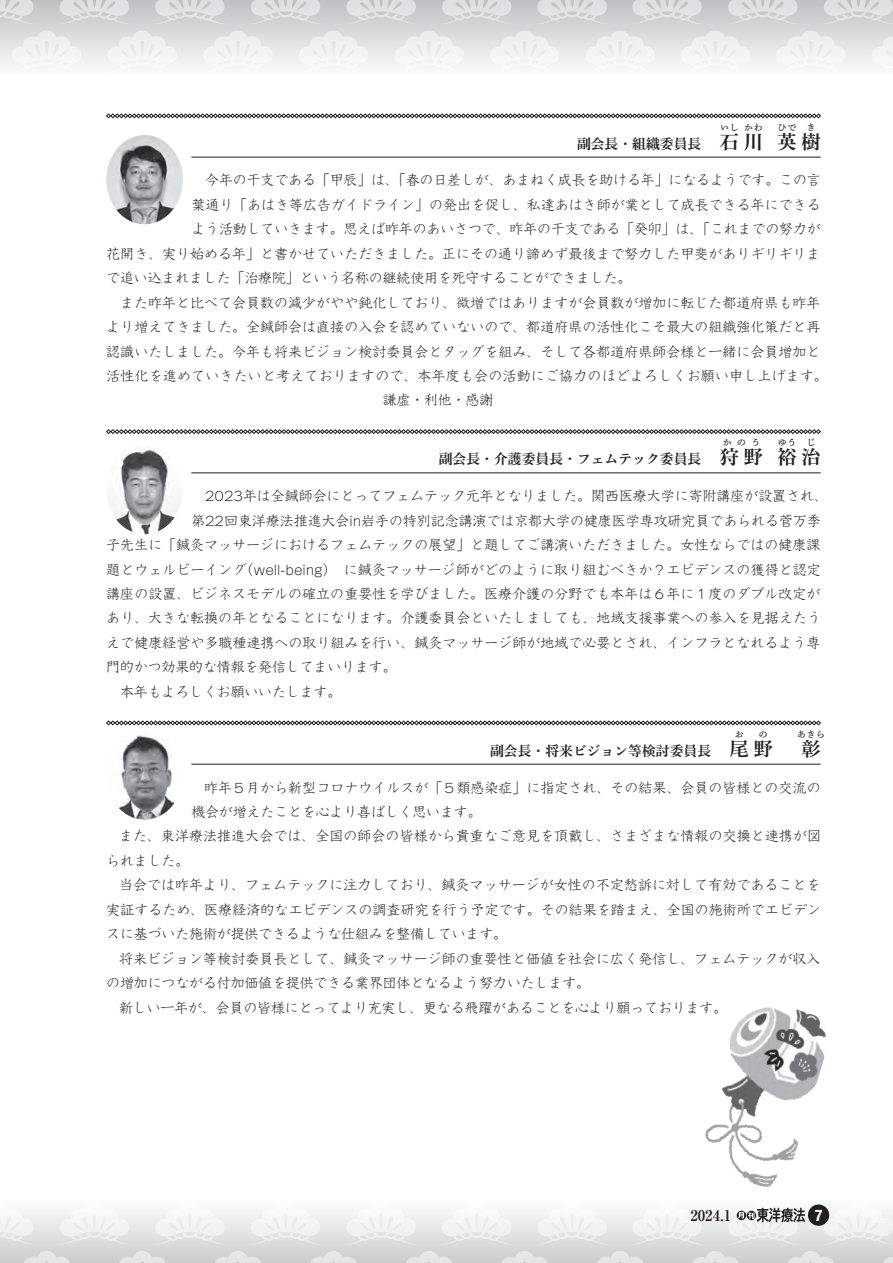
<style>
.page{position:relative;width:893px;height:1263px;background:#fff}
.page>*{position:absolute;margin:0;border:0;box-sizing:border-box;transform-origin:0 0}
.t1{font:19.2px "Shuei Min Pr 6 N B";color:#231f20}
.t2{font:700 condensed 15.9px "Helvetica Neue LT Std";color:#fff}
.t3{font:700 14.85px "Ryumin Pro";color:#231f20}
.t4{font:300 13.8px "Kyoka ICA Pro";letter-spacing:.015em;color:#231f20}
.t5{font:13.8px "Shuei Min Pr 6 N B";color:#231f20}
.t6{font:9.6px "Shuei Min Pr 6 N B";color:#231f20}
.s1{font-size:19.2px}
</style>
<div class="page">
<div style="left:0;top:0;width:893px;height:77px;background:linear-gradient(to bottom,#bfc0c3,#fdfefe)"></div>
<svg style="left:0;top:0;width:36px;height:24px"></svg>
<svg style="left:57px;top:0;width:75px;height:24px;background:#d6d7d9"></svg>
<svg style="left:9px;top:30px;width:75px;height:42px"></svg>
<svg style="left:105px;top:30px;width:75px;height:42px"></svg>
<svg style="left:248px;top:0;width:75px;height:24px;background:#d6d7d9"></svg>
<svg style="left:344px;top:0;width:75px;height:24px;background:#d6d7d9"></svg>
<svg style="left:439px;top:0;width:75px;height:24px;background:#d6d7d9"></svg>
<svg style="left:535px;top:0;width:75px;height:24px;background:#d6d7d9"></svg>
<svg style="left:200px;top:30px;width:76px;height:42px"></svg>
<svg style="left:296px;top:30px;width:75px;height:42px"></svg>
<svg style="left:392px;top:30px;width:75px;height:42px"></svg>
<svg style="left:487px;top:30px;width:75px;height:42px"></svg>
<svg style="left:583px;top:30px;width:75px;height:42px"></svg>
<svg style="left:152px;top:0;width:76px;height:24px;background:#d6d7d9"></svg>
<svg style="left:725px;top:0;width:75px;height:24px;background:#d6d7d9"></svg>
<svg style="left:821px;top:0;width:72px;height:24px;background:#d7d8d9"></svg>
<svg style="left:678px;top:30px;width:75px;height:42px"></svg>
<svg style="left:773px;top:30px;width:75px;height:42px"></svg>
<svg style="left:869px;top:30px;width:24px;height:42px"></svg>
<svg style="left:630px;top:0;width:75px;height:24px;background:#d6d7d9"></svg>
<div style="left:0;top:1199px;width:893px;height:64px;background:linear-gradient(to bottom,#fefefe,#cccccf)"></div>
<svg style="left:0;top:1203px;width:36px;height:41px"></svg>
<svg style="left:57px;top:1203px;width:75px;height:41px"></svg>
<svg style="left:12px;top:1251px;width:70px;height:12px"></svg>
<svg style="left:108px;top:1251px;width:69px;height:12px"></svg>
<svg style="left:248px;top:1203px;width:75px;height:41px"></svg>
<svg style="left:344px;top:1203px;width:75px;height:41px"></svg>
<svg style="left:439px;top:1203px;width:75px;height:41px"></svg>
<svg style="left:535px;top:1203px;width:75px;height:41px"></svg>
<svg style="left:203px;top:1251px;width:70px;height:12px"></svg>
<svg style="left:299px;top:1251px;width:69px;height:12px"></svg>
<svg style="left:394px;top:1251px;width:70px;height:12px"></svg>
<svg style="left:490px;top:1251px;width:69px;height:12px"></svg>
<svg style="left:585px;top:1251px;width:70px;height:12px"></svg>
<svg style="left:152px;top:1203px;width:76px;height:41px"></svg>
<svg style="left:821px;top:1203px;width:72px;height:41px"></svg>
<svg style="left:680px;top:1251px;width:70px;height:12px"></svg>
<svg style="left:776px;top:1251px;width:69px;height:12px"></svg>
<svg style="left:872px;top:1251px;width:21px;height:12px"></svg>
<svg style="left:630px;top:1203px;width:75px;height:41px"></svg>
<img style="left:705px;top:1007px;width:121px;height:180px">
<div style="left:808px;top:1204px;width:21px;height:22px;background:#231f20;border-radius:50%"></div>
<svg style="left:725px;top:1203px;width:80px;height:41px"></svg>
<svg style="left:106px;top:113px;width:715px;height:5px"></svg>
<hr style="left:191px;top:157px;width:630px;height:1px;background:#231f20">
<svg style="left:106px;top:429px;width:715px;height:5px"></svg>
<hr style="left:191px;top:473px;width:630px;height:1px;background:#231f20">
<svg style="left:106px;top:720px;width:715px;height:5px"></svg>
<hr style="left:191px;top:764px;width:630px;height:1px;background:#231f20">
<img style="left:106px;top:135px;width:77px;height:89px">
<img style="left:108px;top:448px;width:73px;height:86px">
<img style="left:118px;top:735px;width:57px;height:85px">
<p class="t6" style="left:744px;top:122px;width:21px">かわ</p>
<p class="t6" style="left:720px;top:122px;width:21px">いし</p>
<p class="t5" style="left:577px;top:136px;width:164px">副会長・組織委員長　<span class="s1">石</span></p>
<h1 class="t1" style="left:744px;top:131px;width:21px">川</h1>
<p class="t6" style="left:778px;top:122px;width:21px">ひで</p>
<p class="t6" style="left:806px;top:122px;width:11px">き</p>
<h1 class="t1" style="left:778px;top:131px;width:45px">英樹</h1>
<p class="t4" style="left:205px;top:169px;width:617px">今年の干支である「甲辰」は、「春の日差しが、あまねく成長を助ける年」になるようです。この言</p>
<p class="t4" style="left:191px;top:194px;width:631px">葉通り「あはき等広告ガイドライン」の発出を促し、私達あはき師が業として成長できる年にできる</p>
<p class="t4" style="left:191px;top:218px;width:631px">よう活動していきます。思えば昨年のあいさつで、昨年の干支である「癸卯」は、「これまでの努力が</p>
<p class="t4" style="left:106px;top:243px;width:716px">花開き、実り始める年」と書かせていただきました。正にその通り諦めず最後まで努力した甲斐がありギリギリま</p>
<p class="t4" style="left:106px;top:267px;width:527px">で追い込まれました「治療院」という名称の継続使用を死守することができました。</p>
<p class="t4" style="left:120px;top:292px;width:702px">また昨年と比べて会員数の減少がやや鈍化しており、微増ではありますが会員数が増加に転じた都道府県も昨年</p>
<p class="t4" style="left:106px;top:316px;width:716px">より増えてきました。全鍼師会は直接の入会を認めていないので、都道府県の活性化こそ最大の組織強化策だと再</p>
<p class="t4" style="left:106px;top:341px;width:716px">認識いたしました。今年も将来ビジョン検討委員会とタッグを組み、そして各都道府県師会様と一緒に会員増加と</p>
<p class="t4" style="left:106px;top:365px;width:723px">活性化を進めていきたいと考えておりますので、本年度も会の活動にご協力のほどよろしくお願い申し上げます。</p>
<p class="t6" style="left:778px;top:437px;width:21px">ゆう</p>
<p class="t6" style="left:806px;top:437px;width:11px">じ</p>
<p class="t6" style="left:722px;top:437px;width:40px">かのう</p>
<h1 class="t1" style="left:744px;top:447px;width:78px">野 裕治</h1>
<p class="t5" style="left:439px;top:452px;width:302px">副会長・介護委員長・フェムテック委員長　<span class="s1">狩</span></p>
<p class="t4" style="left:205px;top:485px;width:624px">2023年は全鍼師会にとってフェムテック元年となりました。関西医療大学に寄附講座が設置され、</p>
<p class="t4" style="left:191px;top:510px;width:631px">第22回東洋療法推進大会in岩手の特別記念講演では京都大学の健康医学専攻研究員であられる菅万季</p>
<p class="t4" style="left:106px;top:534px;width:716px">子先生に「鍼灸マッサージにおけるフェムテックの展望」と題してご講演いただきました。女性ならではの健康課</p>
<p class="t4" style="left:106px;top:558px;width:716px">題とウェルビーイング（well-being）　に鍼灸マッサージ師がどのように取り組むべきか？エビデンスの獲得と認定</p>
<p class="t4" style="left:106px;top:583px;width:716px">講座の設置、ビジネスモデルの確立の重要性を学びました。医療介護の分野でも本年は６年に１度のダブル改定が</p>
<p class="t4" style="left:106px;top:607px;width:716px">あり、大きな転換の年となることになります。介護委員会といたしましても、地域支援事業への参入を見据えたう</p>
<p class="t4" style="left:106px;top:632px;width:716px">えで健康経営や多職種連携への取り組みを行い、鍼灸マッサージ師が地域で必要とされ、インフラとなれるよう専</p>
<p class="t4" style="left:106px;top:656px;width:292px">門的かつ効果的な情報を発信してまいります。</p>
<p class="t4" style="left:120px;top:681px;width:223px">本年もよろしくお願いいたします。</p>
<p class="t6" style="left:758px;top:729px;width:11px">の</p>
<p class="t6" style="left:797px;top:729px;width:30px">あきら</p>
<p class="t6" style="left:735px;top:729px;width:11px">お</p>
<h1 class="t1" style="left:754px;top:738px;width:68px">野　彰</h1>
<p class="t5" style="left:490px;top:743px;width:260px">副会長・将来ビジョン等検討委員長　<span class="s1">尾</span></p>
<p class="t4" style="left:204px;top:776px;width:618px">昨年５月から新型コロナウイルスが「５類感染症」に指定され、その結果、会員の皆様との交流の</p>
<p class="t4" style="left:191px;top:801px;width:292px">機会が増えたことを心より喜ばしく思います。</p>
<p class="t4" style="left:119px;top:825px;width:703px">また、東洋療法推進大会では、全国の師会の皆様から貴重なご意見を頂戴し、さまざまな情報の交換と連携が図</p>
<p class="t4" style="left:106px;top:850px;width:84px">られました。</p>
<p class="t4" style="left:119px;top:874px;width:703px">当会では昨年より、フェムテックに注力しており、鍼灸マッサージが女性の不定愁訴に対して有効であることを</p>
<p class="t4" style="left:106px;top:899px;width:716px">実証するため、医療経済的なエビデンスの調査研究を行う予定です。その結果を踏まえ、全国の施術所でエビデン</p>
<p class="t4" style="left:106px;top:923px;width:402px">スに基づいた施術が提供できるような仕組みを整備しています。</p>
<p class="t4" style="left:119px;top:947px;width:703px">将来ビジョン等検討委員長として、鍼灸マッサージ師の重要性と価値を社会に広く発信し、フェムテックが収入</p>
<p class="t4" style="left:106px;top:972px;width:485px">の増加につながる付加価値を提供できる業界団体となるよう努力いたします。</p>
<p class="t4" style="left:119px;top:996px;width:610px">新しい一年が、会員の皆様にとってより充実し、更なる飛躍があることを心より願っております。</p>
<p class="t3" style="left:690px;top:1203px;width:43px">2024.1</p>
<p class="t2" style="left:815px;top:1206px;width:9px">7</p>
</div>
